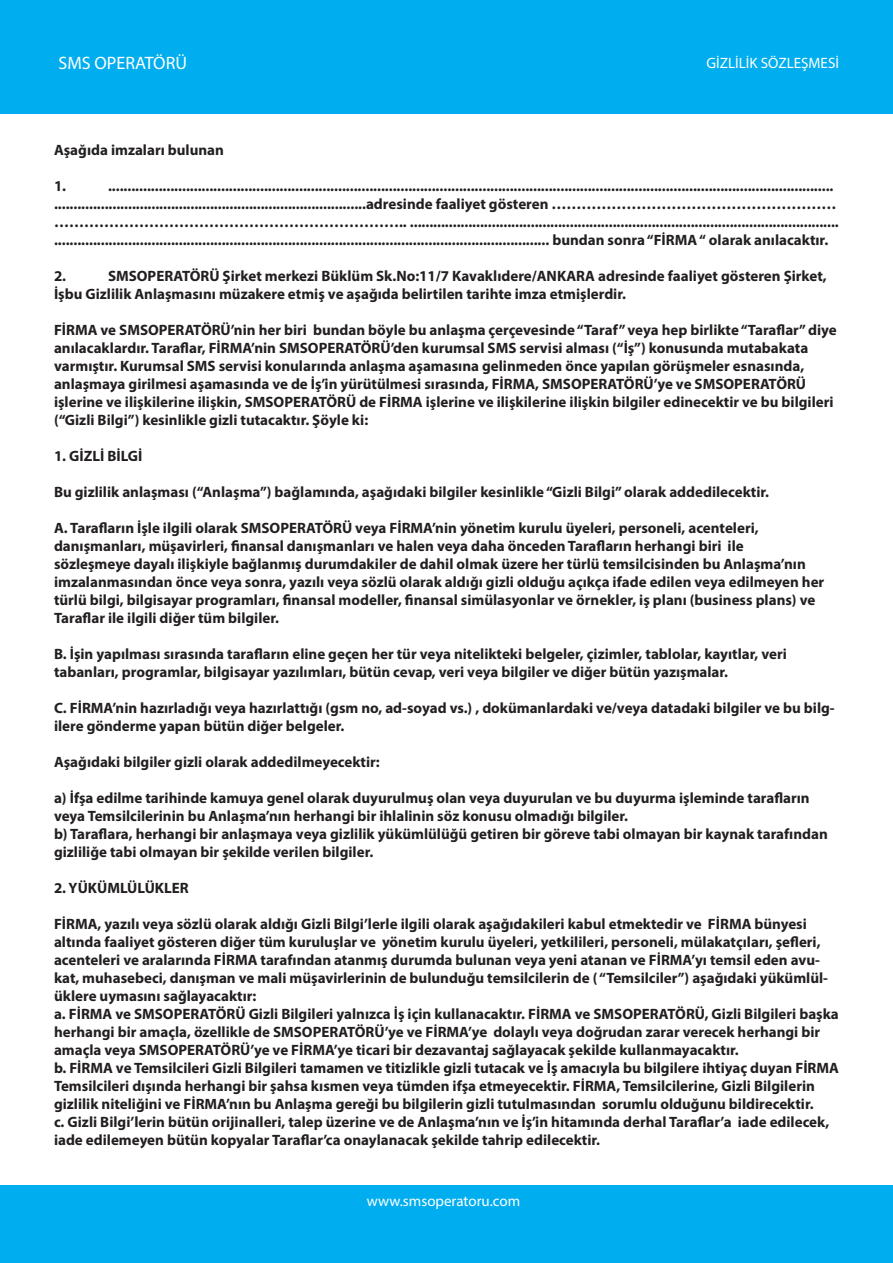
<style>
.page{position:relative;width:893px;height:1263px;background:#fff}
.page>*{position:absolute;margin:0;border:0;box-sizing:border-box;transform-origin:0 0}
.t1{font:18px "Myriad Pro";color:#fff}
.t2{font:700 15px/18px "Myriad Pro";color:#231f20}
.t3{font:15px "Myriad Pro";color:#fff}
</style>
<div class="page">
<div style="left:0;top:0;width:893px;height:114px;background:#00aeef"></div>
<div style="left:0;top:1185px;width:893px;height:78px;background:#00aeef"></div>
<p class="t1" style="left:59px;top:52px;width:130px">SMS OPERATÖRÜ</p>
<p class="t3" style="left:706px;top:53px;width:134px">GİZLİLİK SÖZLEŞMESİ</p>
<p class="t2" style="left:54px;top:140px;width:171px">Aşağıda imzaları bulunan</p>
<p class="t2" style="left:54px;top:176px;width:14px">1.</p>
<p class="t2" style="left:54px;top:176px;width:786px;text-indent:54px">.......................................................................................................................................................................................... ................................................................................adresinde faaliyet gösteren ………………………………………………… …………………………………………………………….. .............................................................................................................. ............................................................................................................................... bundan sonra “FİRMA “ olarak anılacaktır.</p>
<p class="t2" style="left:54px;top:266px;width:14px">2.</p>
<p class="t2" style="left:54px;top:266px;width:774px;text-indent:54px">SMSOPERATÖRÜ Şirket merkezi Büklüm Sk.No:11/7 Kavaklıdere/ANKARA adresinde faaliyet gösteren Şirket,<br>İşbu Gizlilik Anlaşmasını müzakere etmiş ve aşağıda belirtilen tarihte imza etmişlerdir.</p>
<p class="t2" style="left:54px;top:320px;width:784px">FİRMA ve SMSOPERATÖRÜ’nin her biri bundan böyle bu anlaşma çerçevesinde “Taraf” veya hep birlikte “Taraflar” diye anılacaklardır. Taraflar, FİRMA’nin SMSOPERATÖRÜ’den kurumsal SMS servisi alması (“İş”) konusunda mutabakata varmıştır. Kurumsal SMS servisi konularında anlaşma aşamasına gelinmeden önce yapılan görüşmeler esnasında, anlaşmaya girilmesi aşamasında ve de İş’in yürütülmesi sırasında, FİRMA, SMSOPERATÖRÜ’ye ve SMSOPERATÖRÜ işlerine ve ilişkilerine ilişkin, SMSOPERATÖRÜ de FİRMA işlerine ve ilişkilerine ilişkin bilgiler edinecektir ve bu bilgileri (“Gizli Bilgi”) kesinlikle gizli tutacaktır. Şöyle ki:</p>
<p class="t2" style="left:54px;top:446px;width:90px">1. GİZLİ BİLGİ</p>
<p class="t2" style="left:54px;top:482px;width:717px">Bu gizlilik anlaşması (“Anlaşma”) bağlamında, aşağıdaki bilgiler kesinlikle “Gizli Bilgi” olarak addedilecektir.</p>
<p class="t2" style="left:54px;top:518px;width:772px">A. Tarafların İşle ilgili olarak SMSOPERATÖRÜ veya FİRMA’nin yönetim kurulu üyeleri, personeli, acenteleri, danışmanları, müşavirleri, finansal danışmanları ve halen veya daha önceden Tarafların herhangi biri ile sözleşmeye dayalı ilişkiyle bağlanmış durumdakiler de dahil olmak üzere her türlü temsilcisinden bu Anlaşma’nın imzalanmasından önce veya sonra, yazılı veya sözlü olarak aldığı gizli olduğu açıkça ifade edilen veya edilmeyen her türlü bilgi, bilgisayar programları, finansal modeller, finansal simülasyonlar ve örnekler, iş planı (business plans) ve Taraflar ile ilgili diğer tüm bilgiler.</p>
<p class="t2" style="left:54px;top:644px;width:734px">B. İşin yapılması sırasında tarafların eline geçen her tür veya nitelikteki belgeler, çizimler, tablolar, kayıtlar, veri tabanları, programlar, bilgisayar yazılımları, bütün cevap, veri veya bilgiler ve diğer bütün yazışmalar.</p>
<p class="t2" style="left:54px;top:698px;width:782px">C. FİRMA’nin hazırladığı veya hazırlattığı (gsm no, ad-soyad vs.) , dokümanlardaki ve/veya datadaki bilgiler ve bu bilg&shy;ilere gönderme yapan bütün diğer belgeler.</p>
<p class="t2" style="left:54px;top:752px;width:327px">Aşağıdaki bilgiler gizli olarak addedilmeyecektir:</p>
<p class="t2" style="left:54px;top:788px;width:757px">a) İfşa edilme tarihinde kamuya genel olarak duyurulmuş olan veya duyurulan ve bu duyurma işleminde tarafların veya Temsilcilerinin bu Anlaşma’nın herhangi bir ihlalinin söz konusu olmadığı bilgiler.</p>
<p class="t2" style="left:54px;top:824px;width:775px">b) Taraflara, herhangi bir anlaşmaya veya gizlilik yükümlülüğü getiren bir göreve tabi olmayan bir kaynak tarafından gizliliğe tabi olmayan bir şekilde verilen bilgiler.</p>
<p class="t2" style="left:54px;top:878px;width:136px">2. YÜKÜMLÜLÜKLER</p>
<p class="t2" style="left:54px;top:914px;width:776px">FİRMA, yazılı veya sözlü olarak aldığı Gizli Bilgi’lerle ilgili olarak aşağıdakileri kabul etmektedir ve FİRMA bünyesi altında faaliyet gösteren diğer tüm kuruluşlar ve yönetim kurulu üyeleri, yetkilileri, personeli, mülakatçıları, şefleri, acenteleri ve aralarında FİRMA tarafından atanmış durumda bulunan veya yeni atanan ve FİRMA’yı temsil eden avu&shy;kat, muhasebeci, danışman ve mali müşavirlerinin de bulunduğu temsilcilerin de ( “Temsilciler”) aşağıdaki yükümlül&shy;üklere uymasını sağlayacaktır:</p>
<p class="t2" style="left:54px;top:1004px;width:786px">a. FİRMA ve SMSOPERATÖRÜ Gizli Bilgileri yalnızca İş için kullanacaktır. FİRMA ve SMSOPERATÖRÜ, Gizli Bilgileri başka herhangi bir amaçla, özellikle de SMSOPERATÖRÜ’ye ve FİRMA’ye dolaylı veya doğrudan zarar verecek herhangi bir amaçla veya SMSOPERATÖRÜ’ye ve FİRMA’ye ticari bir dezavantaj sağlayacak şekilde kullanmayacaktır.</p>
<p class="t2" style="left:54px;top:1058px;width:786px">b. FİRMA ve Temsilcileri Gizli Bilgileri tamamen ve titizlikle gizli tutacak ve İş amacıyla bu bilgilere ihtiyaç duyan FİRMA<br>Temsilcileri dışında herhangi bir şahsa kısmen veya tümden ifşa etmeyecektir. FİRMA, Temsilcilerine, Gizli Bilgilerin gizlilik niteliğini ve FİRMA’nın bu Anlaşma gereği bu bilgilerin gizli tutulmasından sorumlu olduğunu bildirecektir.</p>
<p class="t2" style="left:54px;top:1112px;width:777px">c. Gizli Bilgi’lerin bütün orijinalleri, talep üzerine ve de Anlaşma’nın ve İş’in hitamında derhal Taraflar’a iade edilecek, iade edilemeyen bütün kopyalar Taraflar’ca onaylanacak şekilde tahrip edilecektir.</p>
<p class="t3" style="left:367px;top:1191px;width:155px">www.smsoperatoru.com</p>
</div>
